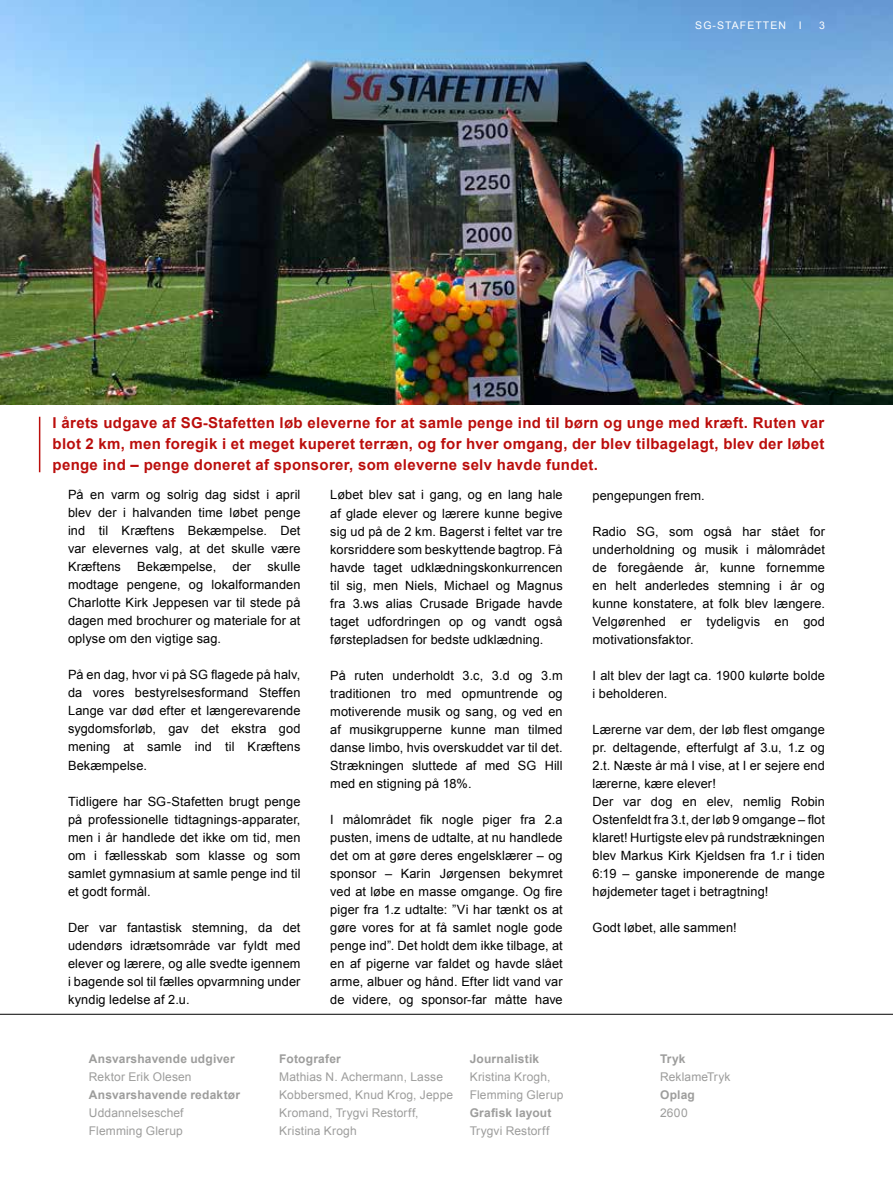
<style>
.page{position:relative;width:893px;height:1178px;background:#fff}
.page>*{position:absolute;margin:0;border:0;box-sizing:border-box;transform-origin:0 0}
.t1{font:700 15px/21px "Arial";letter-spacing:.02em;color:#bb0e0c;text-align:justify}
.t2{font:12.75px/18px "Arial";letter-spacing:.01em;color:#000;text-align:justify}
.t3{font:12px/18px "Arial";letter-spacing:.01em;color:#9d9d9c}
.t4{font:700 12px "Arial";letter-spacing:.015em;color:#9d9d9c}
.t5{font:10.5px "Arial";letter-spacing:.1em;color:#fff}
</style>
<div class="page">
<hr style="left:0;top:1014px;width:893px;height:1px;background:#000">
<img style="left:0;top:0;width:893px;height:404px">
<hr style="left:39px;top:417px;width:1px;height:55px;background:#bb0e0c">
<p class="t5" style="left:695px;top:18px;width:108px">SG-STAFETTEN I</p>
<p class="t5" style="left:819px;top:18px;width:7px">3</p>
<p class="t1" style="left:53px;top:412px;width:773px">I årets udgave af SG-Stafetten løb eleverne for at samle penge ind til børn og unge med kræft. Ruten var blot 2 km, men foregik i et meget kuperet terræn, og for hver omgang, der blev tilbagelagt, blev der løbet penge ind – penge doneret af sponsorer, som eleverne selv havde fundet.</p>
<p class="t2" style="left:68px;top:486px;width:234px">På en varm og solrig dag sidst i april blev der i halvanden time løbet penge ind til Kræftens Bekæmpelse. Det var elevernes valg, at det skulle være Kræftens</p>
<p class="t2" style="left:68px;top:558px;width:234px;text-indent:199px">skulle modtage pengene, og lokalformanden Charlotte Kirk Jeppesen var til stede på dagen med brochurer og materiale for at oplyse om den vigtige sag.</p>
<p class="t2" style="left:68px;top:666px;width:234px">På en dag, hvor vi på SG flagede på halv, da vores bestyrelsesformand Steffen Lange var død efter et længerevarende sygdomsforløb, gav det ekstra god mening at samle ind til Kræftens Bekæmpelse.</p>
<p class="t2" style="left:68px;top:792px;width:234px">Tidligere har SG-Stafetten brugt penge på professionelle tidtagnings-apparater, men i år handlede det ikke om tid, men om i fællesskab som klasse og som samlet gymnasium at samle penge ind til et godt formål.</p>
<p class="t2" style="left:68px;top:918px;width:234px">Der var fantastisk stemning, da det udendørs idrætsområde var fyldt med elever og lærere, og alle svedte igennem i bagende sol til fælles opvarmning under kyndig ledelse af 2.u.</p>
<p class="t2" style="left:137px;top:558px;width:81px">Bekæmpelse,</p>
<p class="t2" style="left:232px;top:558px;width:20px">der</p>
<p class="t2" style="left:330px;top:486px;width:234px">Løbet blev sat i gang, og en lang hale af glade elever og lærere kunne begive sig ud på de 2 km. Bagerst i feltet var tre korsriddere som beskyttende bagtrop. Få havde taget udklædningskonkurrencen til sig, men Niels, Michael og Magnus fra 3.ws alias Crusade Brigade havde taget udfordringen op og vandt også førstepladsen for bedste udklædning.</p>
<p class="t2" style="left:330px;top:666px;width:234px">På ruten underholdt 3.c, 3.d og 3.m traditionen tro med opmuntrende og motiverende musik og sang, og ved en af musikgrupperne kunne man tilmed danse limbo, hvis overskuddet var til det.<br>Strækningen sluttede af med SG Hill med en stigning på 18%.</p>
<p class="t2" style="left:330px;top:810px;width:234px">I målområdet fik nogle piger fra 2.a pusten, imens de udtalte, at nu handlede det om at gøre deres engelsklærer – og sponsor – Karin Jørgensen bekymret ved at løbe en masse omgange. Og fire piger fra 1.z udtalte: ”Vi har tænkt os at gøre vores for at få samlet nogle gode penge ind”. Det holdt dem ikke tilbage, at en af pigerne var faldet og havde slået arme, albuer og hånd. Efter lidt vand var de videre, og sponsor-far måtte have</p>
<p class="t2" style="left:592px;top:486px;width:114px">pengepungen frem.</p>
<p class="t2" style="left:592px;top:522px;width:234px">Radio SG, som også har stået for underholdning og musik i målområdet de foregående år, kunne fornemme en helt anderledes stemning i år og kunne konstatere, at folk blev længere.<br>Velgørenhed er tydeligvis en god motivationsfaktor.</p>
<p class="t2" style="left:592px;top:666px;width:234px">I alt blev der lagt ca. 1900 kulørte bolde i beholderen.</p>
<p class="t2" style="left:592px;top:720px;width:234px;text-align:left">Lærerne var dem, der løb flest omgange pr. deltagende, efterfulgt af 3.u, 1.z og 2.t. Næste år må I vise, at I er sejere end lærerne, kære elever!<br>Der var dog en elev, nemlig Robin Ostenfeldt fra 3.t, der løb 9 omgange – flot klaret! Hurtigste elev på rundstrækningen blev Markus Kirk Kjeldsen fra 1.r i tiden 6:19 – ganske imponerende de mange højdemeter taget i betragtning!</p>
<p class="t2" style="left:592px;top:918px;width:146px">Godt løbet, alle sammen!</p>
<p class="t4" style="left:89px;top:1050px;width:147px">Ansvarshavende udgiver</p>
<p class="t3" style="left:89px;top:1067px;width:104px">Rektor Erik Olesen</p>
<p class="t4" style="left:89px;top:1086px;width:153px">Ansvarshavende redaktør</p>
<p class="t3" style="left:89px;top:1103px;width:96px">Uddannelseschef<br>Flemming Glerup</p>
<p class="t4" style="left:279px;top:1050px;width:63px">Fotografer</p>
<p class="t3" style="left:279px;top:1067px;width:175px">Mathias N. Achermann, Lasse<br>Kobbersmed, Knud Krog, Jeppe<br>Kromand, Trygvi Restorff,<br>Kristina Krogh</p>
<p class="t4" style="left:470px;top:1050px;width:71px">Journalistik</p>
<p class="t3" style="left:470px;top:1067px;width:95px">Kristina Krogh,<br>Flemming Glerup</p>
<p class="t4" style="left:470px;top:1104px;width:83px">Grafisk layout</p>
<p class="t3" style="left:470px;top:1121px;width:81px">Trygvi Restorff</p>
<p class="t4" style="left:660px;top:1050px;width:27px">Tryk</p>
<p class="t3" style="left:660px;top:1067px;width:72px">ReklameTryk</p>
<p class="t4" style="left:660px;top:1086px;width:36px">Oplag</p>
<p class="t3" style="left:660px;top:1103px;width:29px">2600</p>
</div>
